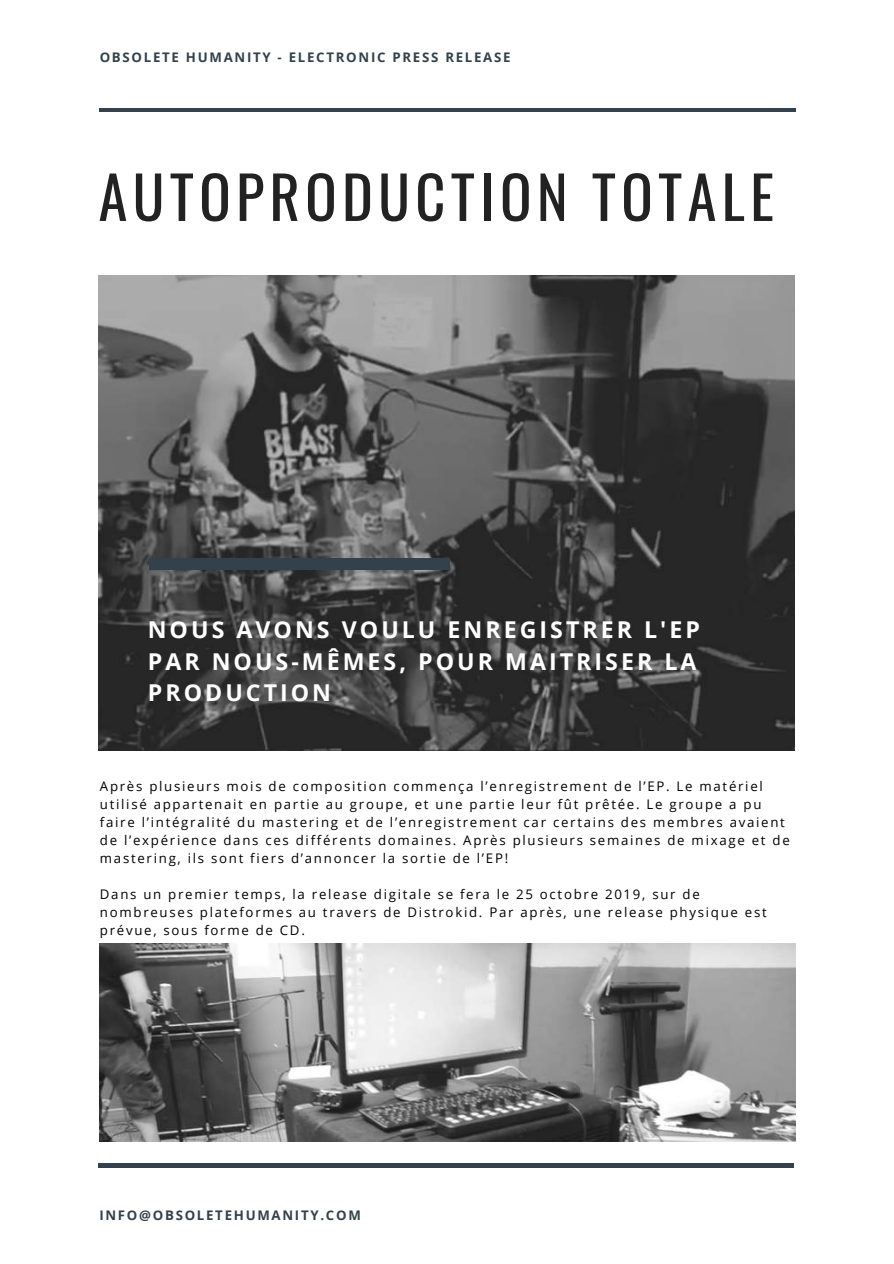
<style>
.page{position:relative;width:894px;height:1264px;background:#fff}
.page>*{position:absolute;margin:0;border:0;box-sizing:border-box;transform-origin:0 0}
.t1{font:58.5px "Oswald";letter-spacing:.09em;color:#222}
.t2{font:700 23.25px/31.5px "Open Sans";letter-spacing:.13em;color:#fff}
.t3{font:13.2px/18px "Open Sans";letter-spacing:.13em;color:#000}
.t4{font:700 13.2px "Open Sans";letter-spacing:.13em;color:#32414b}
</style>
<div class="page">
<hr style="left:98px;top:1163px;width:695px;height:4px;background:#32414b">
<hr style="left:99px;top:108px;width:696px;height:4px;background:#32414b">
<img style="left:98px;top:276px;width:696px;height:474px">
<div style="left:149px;top:558px;width:301px;height:11px;background:#32414b"></div>
<img style="left:100px;top:943px;width:695px;height:198px">
<p class="t4" style="left:100px;top:48px;width:412px">OBSOLETE HUMANITY - ELECTRONIC PRESS RELEASE</p>
<h1 class="t1" style="left:98px;top:151px;width:676px">AUTOPRODUCTION TOTALE</h1>
<h2 class="t2" style="left:148px;top:613px;width:553px">NOUS AVONS VOULU ENREGISTRER L'EP<br>PAR NOUS-MÊMES, POUR MAITRISER LA<br>PRODUCTION</h2>
<p class="t3" style="left:100px;top:777px;width:691px">Après plusieurs mois de composition commença l’enregistrement de l’EP. Le matériel utilisé appartenait en partie au groupe, et une partie leur fût prêtée. Le groupe a pu faire l’intégralité du mastering et de l’enregistrement car certains des membres avaient de l’expérience dans ces différents domaines. Après plusieurs semaines de mixage et de mastering, ils sont fiers d’annoncer la sortie de l’EP!</p>
<p class="t3" style="left:100px;top:885px;width:668px">Dans un premier temps, la release digitale se fera le 25 octobre 2019, sur de nombreuses plateformes au travers de Distrokid. Par après, une release physique est prévue, sous forme de CD.</p>
<p class="t4" style="left:99px;top:1205px;width:263px">INFO@OBSOLETEHUMANITY.COM</p>
</div>
